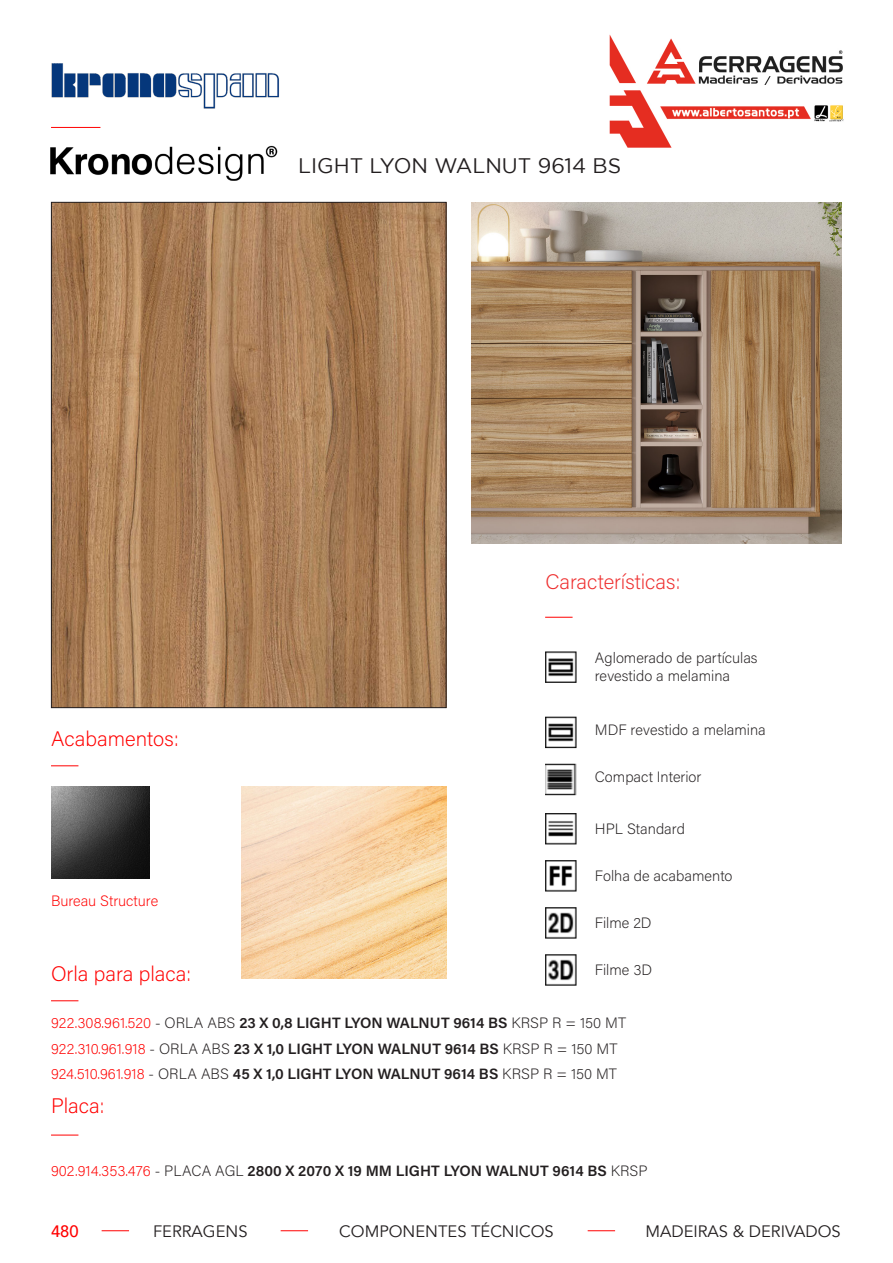
<style>
.page{position:relative;width:893px;height:1263px;background:#fff}
.page>*{position:absolute;margin:0;border:0;box-sizing:border-box;transform-origin:0 0}
.titulos_sublinhados{font:21px "Acumin Variable Concept";color:#f00}
.t1{font:21px "Gotham";color:#231f20}
.t2{font:21px "Acumin Variable Concept";color:#ee2d2d}
.t3{font:16.5px "Avenir";color:#231f20}
.t4{font:500 16.5px "Avenir";color:#f00}
.Estilo_de_parágrafo{font:15px "Acumin Variable Concept";color:#231f20}
.Estilo_de_parágrafo-2{font:15px "Acumin Variable Concept";letter-spacing:.02em;color:#231f20}
.t5{font:15px "Acumin Variable Concept";letter-spacing:-.005em;color:#f00}
.s1{color:#f00}
</style>
<div class="page">
<svg style="left:281px;top:1230px;width:27px;height:1px"></svg>
<svg style="left:102px;top:1230px;width:27px;height:1px"></svg>
<svg style="left:588px;top:1230px;width:27px;height:1px"></svg>
<img style="left:51px;top:63px;width:228px;height:65px">
<img style="left:50px;top:145px;width:228px;height:36px">
<img style="left:609px;top:34px;width:235px;height:114px">
<img style="left:53px;top:204px;width:391px;height:502px">
<svg style="left:51px;top:765px;width:27px;height:1px"></svg>
<svg style="left:51px;top:1000px;width:27px;height:1px"></svg>
<img style="left:51px;top:786px;width:99px;height:92px">
<svg style="left:545px;top:617px;width:28px;height:1px"></svg>
<img style="left:545px;top:651px;width:32px;height:145px">
<img style="left:545px;top:813px;width:32px;height:173px">
<svg style="left:51px;top:1135px;width:27px;height:1px"></svg>
<img style="left:471px;top:202px;width:371px;height:342px">
<img style="left:242px;top:787px;width:204px;height:191px">
<p class="t1" style="left:298px;top:154px;width:324px">LIGHT LYON WALNUT 9614 BS</p>
<p class="t2" style="left:545px;top:567px;width:137px">Características:</p>
<p class="titulos_sublinhados" style="left:51px;top:724px;width:129px">Acabamentos:</p>
<p class="t5" style="left:51px;top:890px;width:109px">Bureau Structure</p>
<p class="titulos_sublinhados" style="left:51px;top:959px;width:142px">Orla para placa:</p>
<p class="Estilo_de_parágrafo" style="left:595px;top:647px;width:164px">Aglomerado de partículas</p>
<p class="Estilo_de_parágrafo" style="left:595px;top:665px;width:137px">revestido a melamina</p>
<p class="Estilo_de_parágrafo" style="left:595px;top:720px;width:173px">MDF revestido a melamina</p>
<p class="Estilo_de_parágrafo" style="left:595px;top:766px;width:108px">Compact Interior</p>
<p class="Estilo_de_parágrafo" style="left:595px;top:819px;width:92px">HPL Standard</p>
<p class="Estilo_de_parágrafo" style="left:595px;top:866px;width:139px">Folha de acabamento</p>
<p class="Estilo_de_parágrafo" style="left:595px;top:912px;width:58px">Filme 2D</p>
<p class="Estilo_de_parágrafo" style="left:595px;top:959px;width:59px">Filme 3D</p>
<p class="Estilo_de_parágrafo" style="left:51px;top:1012px;width:577px"><span class="s1">922.308.961.520</span> - ORLA ABS 23 X 0,8 LIGHT LYON WALNUT 9614 BS KRSP R = 150 MT</p>
<p class="Estilo_de_parágrafo" style="left:51px;top:1038px;width:568px"><span class="s1">922.310.961.918</span> - ORLA ABS 23 X 1,0 LIGHT LYON WALNUT 9614 BS KRSP R = 150 MT</p>
<p class="Estilo_de_parágrafo" style="left:51px;top:1064px;width:567px"><span class="s1">924.510.961.918</span> - ORLA ABS 45 X 1,0 LIGHT LYON WALNUT 9614 BS KRSP R = 150 MT</p>
<p class="titulos_sublinhados" style="left:51px;top:1091px;width:55px">Placa:</p>
<p class="Estilo_de_parágrafo-2" style="left:51px;top:1160px;width:598px"><span class="s1">902.914.353.476</span> - PLACA AGL 2800 X 2070 X 19 MM LIGHT LYON WALNUT 9614 BS KRSP</p>
<p class="t4" style="left:51px;top:1217px;width:29px">480</p>
<p class="t3" style="left:153px;top:1221px;width:96px">FERRAGENS</p>
<p class="t3" style="left:339px;top:1221px;width:216px">COMPONENTES TÉCNICOS</p>
<p class="t3" style="left:645px;top:1221px;width:197px">MADEIRAS &amp; DERIVADOS</p>
</div>
